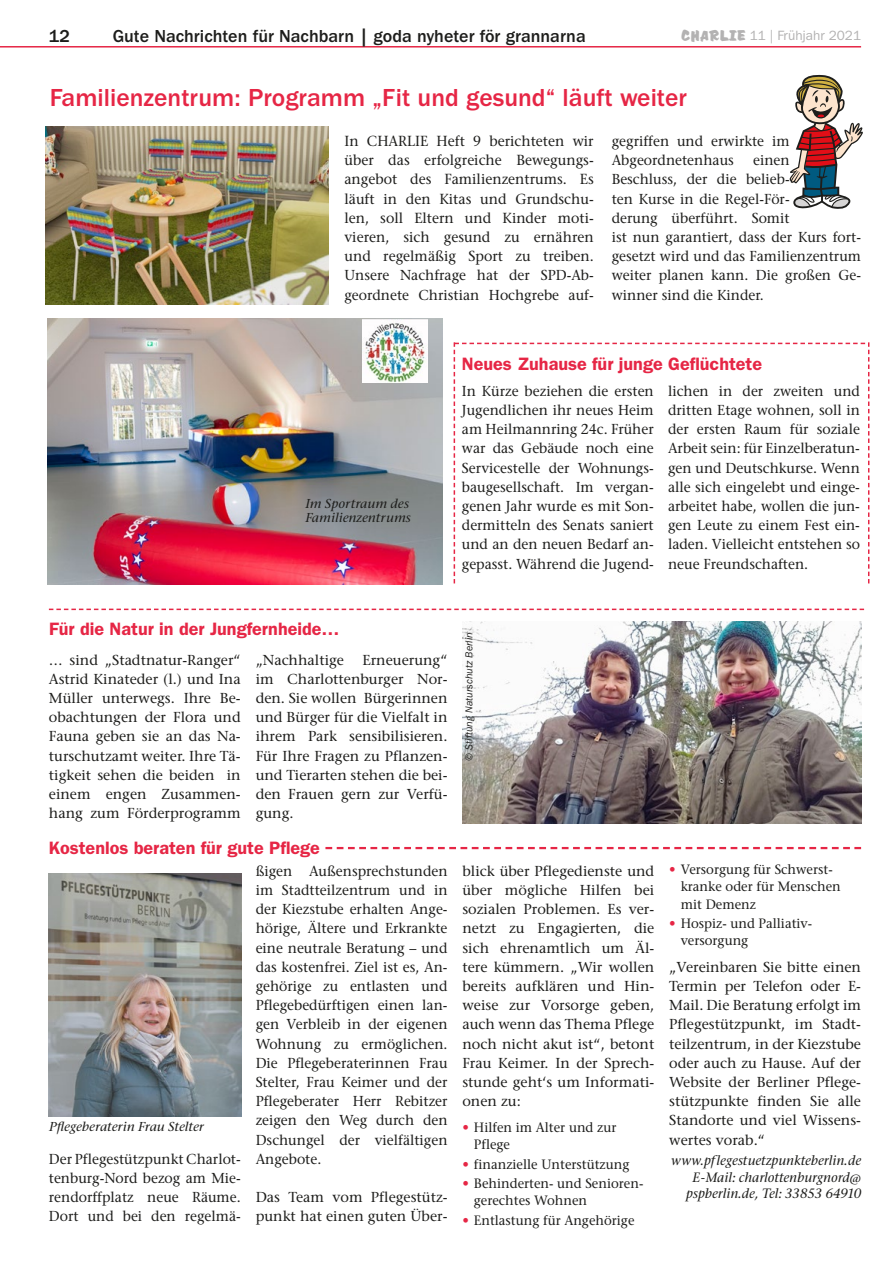
<style>
.page{position:relative;width:893px;height:1263px;background:#fff}
.page>*{position:absolute;margin:0;border:0;box-sizing:border-box;transform-origin:0 0}
.B-06-Kleine-head{font:500 25.5px "Franklin Gothic LT Pro";color:#e62645}
.B-03-ZÜ-stadtumbau{font:18px "Franklin Gothic LT Pro Dm";color:#e62645}
.C-Kolumnentitel-li{font:500 18px "Franklin Gothic LT Pro";color:#1d1d1b}
.A-02A-Block-OHNE{font:500 14.55px/19.2px "Stone Serif Std";color:#1d1d1b;text-align:justify}
.A-01-Brot-fliess{font:500 14.4px/19.2px "Stone Serif Std";color:#1d1d1b;text-align:justify}
.A-01-FließohneAb{font:500 14.4px/19.2px "Stone Serif Std";color:#1d1d1b;text-align:justify}
.t1{font:500 13.5px/17.2px "Stone Serif Std";color:#1d1d1b}
.A-06-Autor{font:italic 500 13.5px/16.5px "Stone Serif ITC";color:#1d1d1b;text-align:right}
.t2{font:13.5px "Franklin Gothic LT Pro";color:#b3b2b2}
.B-07-BU-einfach{font:italic 500 12.9px/14.2px "Stone Serif ITC";color:#1d1d1b}
.B-28-Bildnach-Schwar{font:italic 10.5px "Franklin Gothic LT Pro";color:#1d1d1b}
.s1{font-family:"Cg Davison Zip Bd"}
.s2{color:#e62645}
</style>
<div class="page">
<hr style="left:0;top:46px;width:861px;height:2px;background:#e62645">
<img style="left:49px;top:874px;width:192px;height:242px">
<svg style="left:325px;top:847px;width:536px;height:2px"></svg>
<img style="left:462px;top:621px;width:399px;height:203px">
<img style="left:48px;top:319px;width:395px;height:265px">
<img style="left:46px;top:127px;width:282px;height:177px">
<svg style="left:49px;top:609px;width:815px;height:1px"></svg>
<svg style="left:790px;top:75px;width:73px;height:134px"></svg>
<svg style="left:454px;top:342px;width:415px;height:241px"></svg>
<img style="left:363px;top:319px;width:65px;height:64px">
<p class="C-Kolumnentitel-li" style="left:49px;top:26px;width:23px">12</p>
<p class="C-Kolumnentitel-li" style="left:113px;top:26px;width:474px">Gute Nachrichten für Nachbarn | goda nyheter för grannarna</p>
<p class="t2" style="left:681px;top:27px;width:182px"><span class="s1">CharLiE</span> 11 | Frühjahr 2021</p>
<p class="B-06-Kleine-head" style="left:50px;top:83px;width:639px">Familienzentrum: Programm „Fit und gesund“ läuft weiter</p>
<p class="A-02A-Block-OHNE" style="left:344px;top:131px;width:251px">In CHARLIE Heft 9 berichteten wir über das erfolgreiche Bewegungs&shy;angebot des Familienzentrums. Es läuft in den Kitas und Grundschu&shy;len, soll Eltern und Kinder moti&shy;vieren, sich gesund zu ernähren und regelmäßig Sport zu treiben.</p>
<p class="A-01-Brot-fliess" style="left:344px;top:266px;width:251px">Unsere Nachfrage hat der SPD-Ab&shy;geordnete Christian Hochgrebe auf-</p>
<p class="A-01-Brot-fliess" style="left:612px;top:131px;width:179px">gegriffen und erwirkte im<br>Abgeordnetenhaus</p>
<p class="A-01-Brot-fliess" style="left:612px;top:151px;width:251px;text-align:left;text-indent:141px">einen<br>Beschluss, der die belieb-<br>ten Kurse in die Regel-För-<br>derung überführt. Somit<br>ist nun garantiert, dass der Kurs fort&shy;gesetzt wird und das Familienzentrum weiter planen kann. Die großen Ge&shy;winner sind die Kinder.</p>
<p class="B-07-BU-einfach" style="left:305px;top:497px;width:107px">Im Sportraum des<br>Familienzentrums</p>
<p class="B-03-ZÜ-stadtumbau" style="left:462px;top:353px;width:302px">Neues Zuhause für junge Geflüchtete</p>
<p class="A-01-FließohneAb" style="left:668px;top:381px;width:193px">lichen in der zweiten und dritten Etage wohnen, soll in der ersten Raum für soziale Arbeit sein: für Einzelberatun&shy;gen und Deutschkurse. Wenn alle sich eingelebt und einge&shy;arbeitet habe, wollen die jun&shy;gen Leute zu einem Fest ein&shy;laden. Vielleicht entstehen so neue Freundschaften.</p>
<p class="A-01-FließohneAb" style="left:462px;top:381px;width:193px">In Kürze beziehen die ersten Jugendlichen ihr neues Heim am Heilmannring 24c. Früher war das Gebäude noch eine Servicestelle der Wohnungs&shy;baugesellschaft. Im vergan&shy;genen Jahr wurde es mit Son&shy;dermitteln des Senats saniert und an den neuen Bedarf an&shy;gepasst. Während die Jugend-</p>
<p class="B-03-ZÜ-stadtumbau" style="left:49px;top:618px;width:292px">Für die Natur in der Jungfernheide…</p>
<p class="A-01-Brot-fliess" style="left:49px;top:650px;width:193px">… sind „Stadtnatur-Ranger“ Astrid Kinateder (l.) und Ina Müller unterwegs. Ihre Be&shy;obachtungen der Flora und Fauna geben sie an das Na&shy;turschutzamt weiter. Ihre Tä&shy;tigkeit sehen die beiden in einem engen Zusammen&shy;hang zum Förderprogramm</p>
<p class="A-01-Brot-fliess" style="left:256px;top:650px;width:193px;text-indent:107px">Erneuerung“ im Charlottenburger Nor&shy;den. Sie wollen Bürgerinnen und Bürger für die Vielfalt in ihrem Park sensibilisieren.<br>Für Ihre Fragen zu Pflanzen&shy;und Tierarten stehen die bei&shy;den Frauen gern zur Verfü&shy;gung.</p>
<p class="A-01-Brot-fliess" style="left:256px;top:650px;width:90px">„Nachhaltige</p>
<p class="B-03-ZÜ-stadtumbau" style="left:49px;top:837px;width:273px">Kostenlos beraten für gute Pflege</p>
<p class="B-07-BU-einfach" style="left:49px;top:1120px;width:156px">Pflegeberaterin Frau Stelter</p>
<p class="A-01-FließohneAb" style="left:49px;top:1149px;width:193px">Der Pflegestützpunkt Charlot&shy;tenburg-Nord bezog am Mie&shy;rendorffplatz neue Räume.<br>Dort und bei den regelmä-</p>
<p class="A-01-FließohneAb" style="left:256px;top:861px;width:193px">ßigen Außensprechstunden im Stadtteilzentrum und in der Kiezstube erhalten Ange&shy;hörige, Ältere und Erkrankte eine neutrale Beratung – und das kostenfrei. Ziel ist es, An&shy;gehörige zu entlasten und Pflegebedürftigen einen lan&shy;gen Verbleib in der eigenen Wohnung zu ermöglichen.<br>Die Pflegeberaterinnen Frau Stelter, Frau Keimer und der Pflegeberater Herr Rebitzer zeigen den Weg durch den Dschungel der vielfältigen Angebote.</p>
<p class="A-01-Brot-fliess" style="left:256px;top:1187px;width:193px">Das Team vom Pflegestütz&shy;punkt hat einen guten Über-</p>
<p class="B-28-Bildnach-Schwar" style="left:463px;top:760px;width:130px;rotate:-90deg">© Stiftung Naturschutz Berlin</p>
<p class="A-01-Brot-fliess" style="left:462px;top:861px;width:193px">blick über Pflegedienste und über mögliche Hilfen bei sozialen Problemen. Es ver&shy;netzt zu Engagierten, die sich ehrenamtlich um Äl&shy;tere kümmern. „Wir wollen bereits aufklären und Hin&shy;weise zur Vorsorge geben, auch wenn das Thema Pflege noch nicht akut ist“, betont Frau Keimer. In der Sprech&shy;stunde geht‘s um Informati&shy;onen zu:</p>
<p class="t1" style="left:474px;top:1119px;width:144px;text-indent:-11px"><span class="s2">•</span> Hilfen im Alter und zur<br>Pflege</p>
<p class="t1" style="left:462px;top:1155px;width:168px"><span class="s2">•</span> finanzielle Unterstützung</p>
<p class="t1" style="left:474px;top:1175px;width:171px;text-indent:-11px"><span class="s2">•</span> Behinderten- und Senioren&shy;gerechtes Wohnen</p>
<p class="t1" style="left:462px;top:1211px;width:174px"><span class="s2">•</span> Entlastung für Angehörige</p>
<p class="t1" style="left:681px;top:861px;width:162px;text-indent:-11px"><span class="s2">•</span> Versorgung für Schwerst&shy;kranke oder für Menschen mit Demenz</p>
<p class="t1" style="left:681px;top:915px;width:133px;text-indent:-11px"><span class="s2">•</span> Hospiz- und Palliativ&shy;versorgung</p>
<p class="A-01-Brot-fliess" style="left:669px;top:957px;width:193px">„Vereinbaren Sie bitte einen Termin per Telefon oder E-Mail. Die Beratung erfolgt im Pflegestützpunkt, im Stadt&shy;teilzentrum, in der Kiezstube oder auch zu Hause. Auf der Website der Berliner Pflege&shy;stützpunkte finden Sie alle Standorte und viel Wissens&shy;wertes vorab.“</p>
<p class="A-06-Autor" style="left:671px;top:1153px;width:191px">www.pflegestuetzpunkteberlin.de<br>E-Mail: charlottenburgnord@ pspberlin.de, Tel: 33853 64910</p>
</div>
